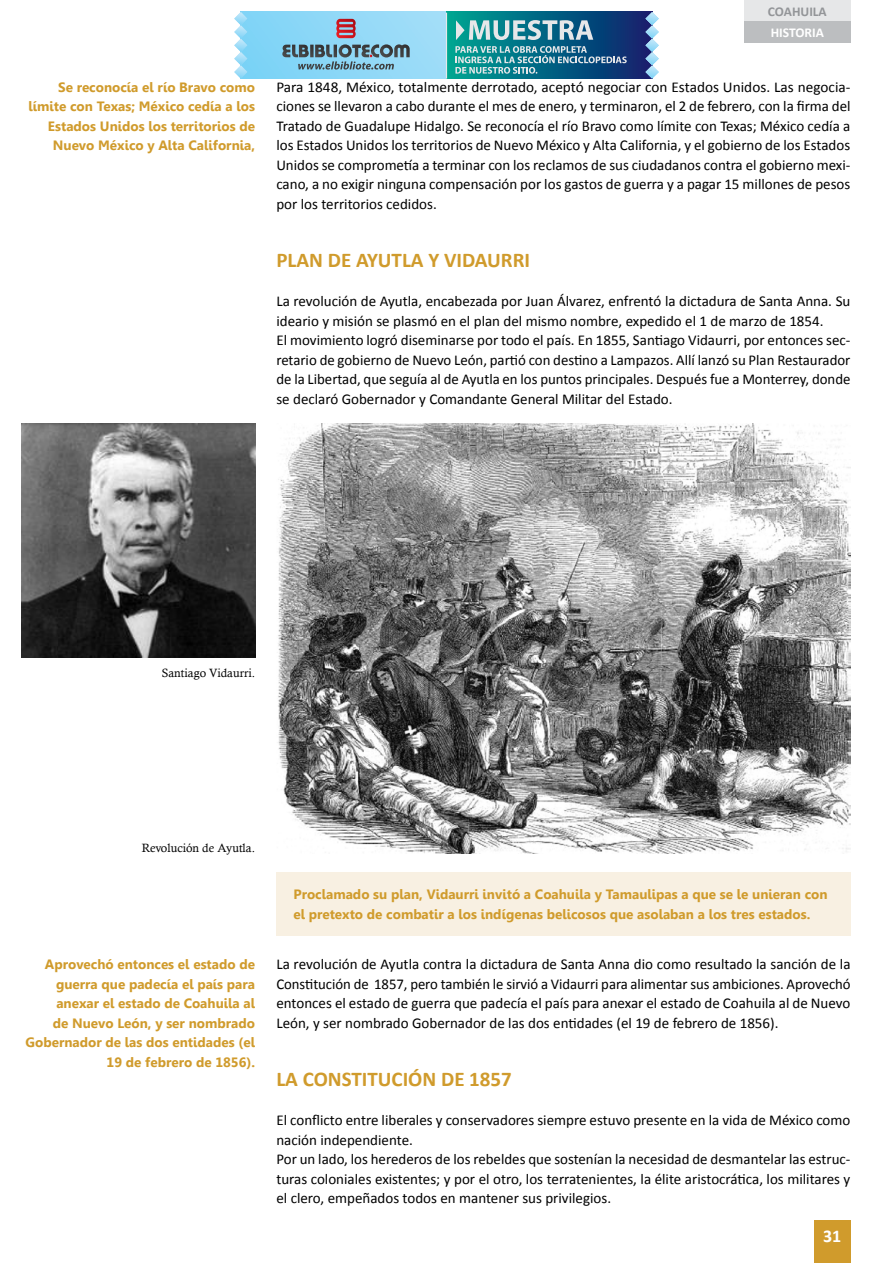
<style>
.page{position:relative;width:893px;height:1263px;background:#fff}
.page>*{position:absolute;margin:0;border:0;box-sizing:border-box;transform-origin:0 0}
.t1{font:700 21px "Calibri";color:#d09b2c}
.t2{font:700 18px "Calibri";color:#fff}
.t3{font:15px/19.5px "Calibri";color:#000;text-align:justify}
.t4{font:700 13.5px/19.5px "Gisha";color:#d09b2c;text-align:right}
.t5{font:700 13.5px "Calibri";color:#939598}
.t6{font:700 13.5px "Calibri";color:#fff}
.t7{font:12px "Calisto";color:#000}
</style>
<div class="page">
<div style="left:814px;top:1220px;width:36px;height:43px;background:#d09b2c"></div>
<div style="left:744px;top:0;width:106px;height:21px;background:#e6e7e8"></div>
<div style="left:744px;top:21px;width:106px;height:22px;background:#bcbec0"></div>
<img style="left:278px;top:423px;width:572px;height:431px">
<div style="left:276px;top:872px;width:574px;height:63px;background:#f8f0e2"></div>
<img style="left:21px;top:423px;width:234px;height:234px">
<svg style="left:248px;top:12px;width:198px;height:67px;background:#8fd8f7"></svg>
<svg style="left:288px;top:489px;width:73px;height:32px;background:#9b9b9b"></svg>
<svg style="left:362px;top:489px;width:8px;height:32px"></svg>
<svg style="left:375px;top:489px;width:41px;height:32px"></svg>
<svg style="left:420px;top:489px;width:8px;height:32px"></svg>
<svg style="left:432px;top:489px;width:179px;height:33px;background:#a2a2a2"></svg>
<div style="left:446px;top:12px;width:206px;height:67px;background:linear-gradient(to right,#00a694,#0c1f6e)"></div>
<svg style="left:234px;top:12px;width:14px;height:67px"></svg>
<svg style="left:645px;top:12px;width:14px;height:67px"></svg>
<svg style="left:336px;top:19px;width:20px;height:19px"></svg>
<svg style="left:281px;top:44px;width:129px;height:26px;background:#6e9bae"></svg>
<svg style="left:455px;top:46px;width:172px;height:28px;background:#3d859c"></svg>
<svg style="left:456px;top:20px;width:137px;height:20px;background:#70aab6"></svg>
<hr style="left:446px;top:13px;width:1px;height:66px;background:#e6e7e9">
<p class="t4" style="left:29px;top:77px;width:228px">Se reconocía el río Bravo como límite con Texas; México cedía a los<br>Estados Unidos los territorios de<br>Nuevo México y Alta California,</p>
<p class="t5" style="left:768px;top:3px;width:61px">COAHUILA</p>
<p class="t6" style="left:771px;top:24px;width:55px">HISTORIA</p>
<p class="t3" style="left:276px;top:77px;width:576px">Para 1848, México, totalmente derrotado, aceptó negociar con Estados Unidos. Las negocia&shy;ciones se llevaron a cabo durante el mes de enero, y terminaron, el 2 de febrero, con la firma del Tratado de Guadalupe Hidalgo. Se reconocía el río Bravo como límite con Texas; México cedía a los Estados Unidos los territorios de Nuevo México y Alta California, y el gobierno de los Estados Unidos se comprometía a terminar con los reclamos de sus ciudadanos contra el gobierno mexi&shy;cano, a no exigir ninguna compensación por los gastos de guerra y a pagar 15 millones de pesos por los territorios cedidos.</p>
<h1 class="t1" style="left:276px;top:247px;width:255px">PLAN DE AYUTLA Y VIDAURRI</h1>
<p class="t3" style="left:276px;top:292px;width:576px;text-align:left">La revolución de Ayutla, encabezada por Juan Álvarez, enfrentó la dictadura de Santa Anna. Su ideario y misión se plasmó en el plan del mismo nombre, expedido el 1 de marzo de 1854.<br>El movimiento logró diseminarse por todo el país. En 1855, Santiago Vidaurri, por entonces sec&shy;retario de gobierno de Nuevo León, partió con destino a Lampazos. Allí lanzó su Plan Restaurador de la Libertad, que seguía al de Ayutla en los puntos principales. Después fue a Monterrey, donde se declaró Gobernador y Comandante General Militar del Estado.</p>
<p class="t7" style="left:162px;top:666px;width:95px">Santiago Vidaurri.</p>
<p class="t7" style="left:142px;top:841px;width:115px">Revolución de Ayutla.</p>
<p class="t4" style="left:25px;top:955px;width:231px">Aprovechó entonces el estado de guerra que padecía el país para anexar el estado de Coahuila al<br>de Nuevo León, y ser nombrado<br>Gobernador de las dos entidades (el<br>19 de febrero de 1856).</p>
<p class="t4" style="left:293px;top:885px;width:536px;text-align:left">Proclamado su plan, Vidaurri invitó a Coahuila y Tamaulipas a que se le unieran con el pretexto de combatir a los indígenas belicosos que asolaban a los tres estados.</p>
<p class="t3" style="left:276px;top:955px;width:576px">La revolución de Ayutla contra la dictadura de Santa Anna dio como resultado la sanción de la Constitución de 1857, pero también le sirvió a Vidaurri para alimentar sus ambiciones. Aprovechó entonces el estado de guerra que padecía el país para anexar el estado de Coahuila al de Nuevo León, y ser nombrado Gobernador de las dos entidades (el 19 de febrero de 1856).</p>
<h1 class="t1" style="left:276px;top:1066px;width:237px">LA CONSTITUCIÓN DE 1857</h1>
<p class="t3" style="left:276px;top:1111px;width:575px;text-align:left">El conflicto entre liberales y conservadores siempre estuvo presente en la vida de México como nación independiente.<br>Por un lado, los herederos de los rebeldes que sostenían la necesidad de desmantelar las estruc&shy;turas coloniales existentes; y por el otro, los terratenientes, la élite aristocrática, los militares y el clero, empeñados todos en mantener sus privilegios.</p>
<p class="t2" style="left:823px;top:1225px;width:20px">31</p>
</div>
